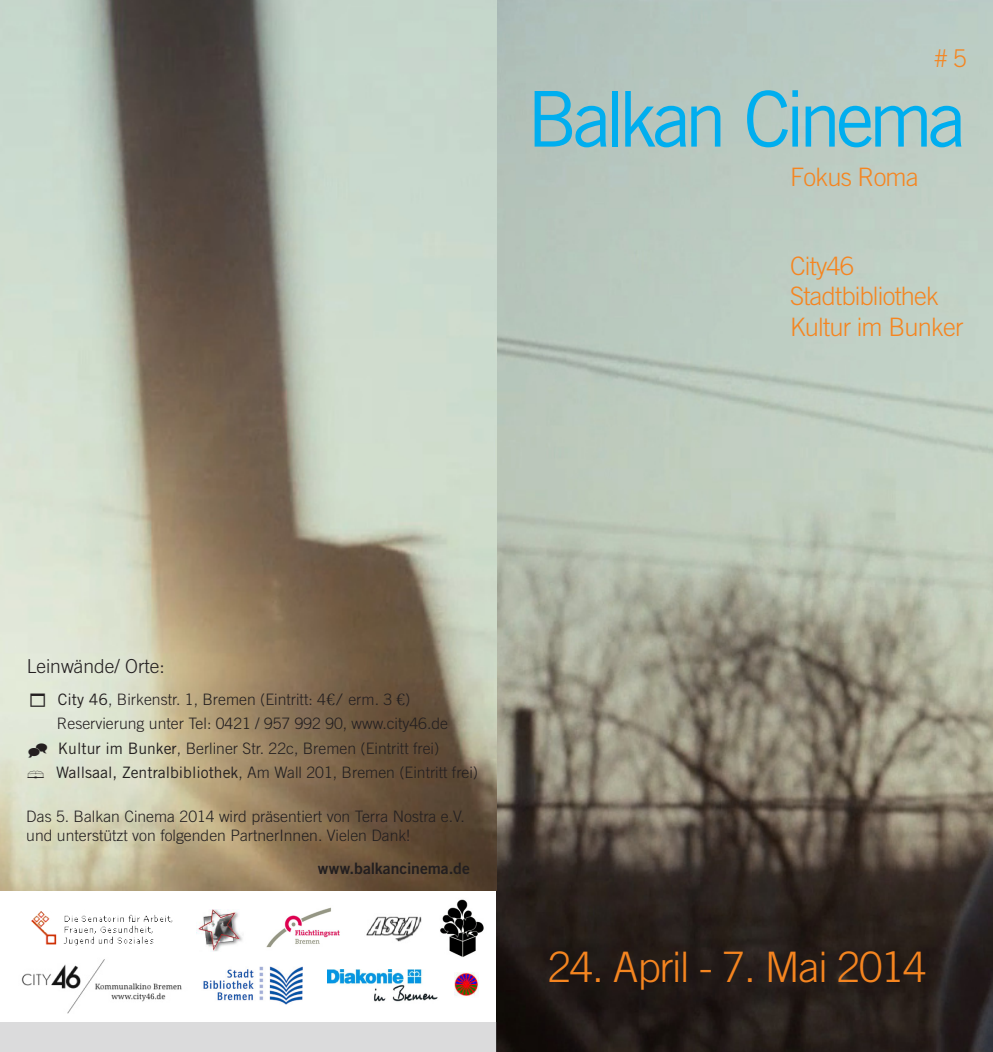
<style>
.page{position:relative;width:993px;height:1052px;background:#fff}
.page>*{position:absolute;margin:0;border:0;box-sizing:border-box;transform-origin:0 0}
.t1{font:77px "Trade Gothic";letter-spacing:-.075em;color:#00aeef}
.t2{font:300 42px "Trade Gothic";letter-spacing:-.03em;color:#f58520}
.t3{font:300 25.38px/30.4px "Trade Gothic";letter-spacing:-.03em;color:#f58520}
.t4{font:300 24.5px "Trade Gothic";color:#f58520}
.t5{font:300 19.25px "Trade Gothic";color:#231f20}
.t6{font:300 15.75px/24.5px "Trade Gothic";color:#231f20}
.t7{font:15.75px "Trade Gothic Bold Two";color:#231f20}
.s1{font-weight:400}
.s2{font-family:"Baskerville";font-weight:400;font-size:17.5px}
</style>
<div class="page">
<img style="left:496px;top:0;width:496px;height:1052px">
<img style="left:440px;top:899px;width:44px;height:58px">
<img style="left:31px;top:911px;width:142px;height:35px">
<img style="left:266px;top:907px;width:74px;height:41px">
<img style="left:203px;top:966px;width:100px;height:39px">
<img style="left:328px;top:970px;width:110px;height:32px">
<img style="left:197px;top:909px;width:46px;height:42px">
<img style="left:454px;top:972px;width:24px;height:24px">
<img style="left:0;top:0;width:496px;height:890px">
<img style="left:366px;top:916px;width:56px;height:26px">
<img style="left:21px;top:959px;width:161px;height:55px">
<div style="left:0;top:1022px;width:496px;height:30px;background:#dbdbdc"></div>
<svg style="left:30px;top:693px;width:15px;height:13px"></svg>
<svg style="left:28px;top:743px;width:19px;height:15px"></svg>
<svg style="left:28px;top:771px;width:16px;height:7px"></svg>
<h3 class="t4" style="left:933px;top:44px;width:34px">#5</h3>
<h1 class="t1" style="left:526px;top:73px;width:441px">Balkan Cinema</h1>
<h3 class="t3" style="left:789px;top:161px;width:130px">Fokus Roma</h3>
<h3 class="t3" style="left:789px;top:250px;width:175px">City46<br>Stadtbibliothek<br>Kultur im Bunker</h3>
<p class="t5" style="left:27px;top:655px;width:140px">Leinwände/ Orte:</p>
<p class="t6" style="left:56px;top:686px;width:423px"><span class="s1">City 46</span>, Birkenstr. 1, Bremen (Eintritt: 4<span class="s2">€/</span> erm. 3 <span class="s2">€</span>)<br>Reservierung unter Tel: 0421 / 957 992 90, www.city46.de <span class="s1">Kultur im Bunker</span>, Berliner Str. 22c, Bremen (Eintritt frei)<br><span class="s1">Wallsaal, Zentralbibliothek</span>, Am Wall 201, Bremen (Eintritt frei)</p>
<p class="t6" style="left:26px;top:806px;width:440px;line-height:18.9px">Das 5. Balkan Cinema 2014 wird präsentiert von Terra Nostra e.V. und unterstützt von folgenden PartnerInnen. Vielen Dank!</p>
<p class="t7" style="left:318px;top:858px;width:153px">www.balkancinema.de</p>
<h2 class="t2" style="left:547px;top:942px;width:380px">24. April - 7. Mai 2014</h2>
</div>
